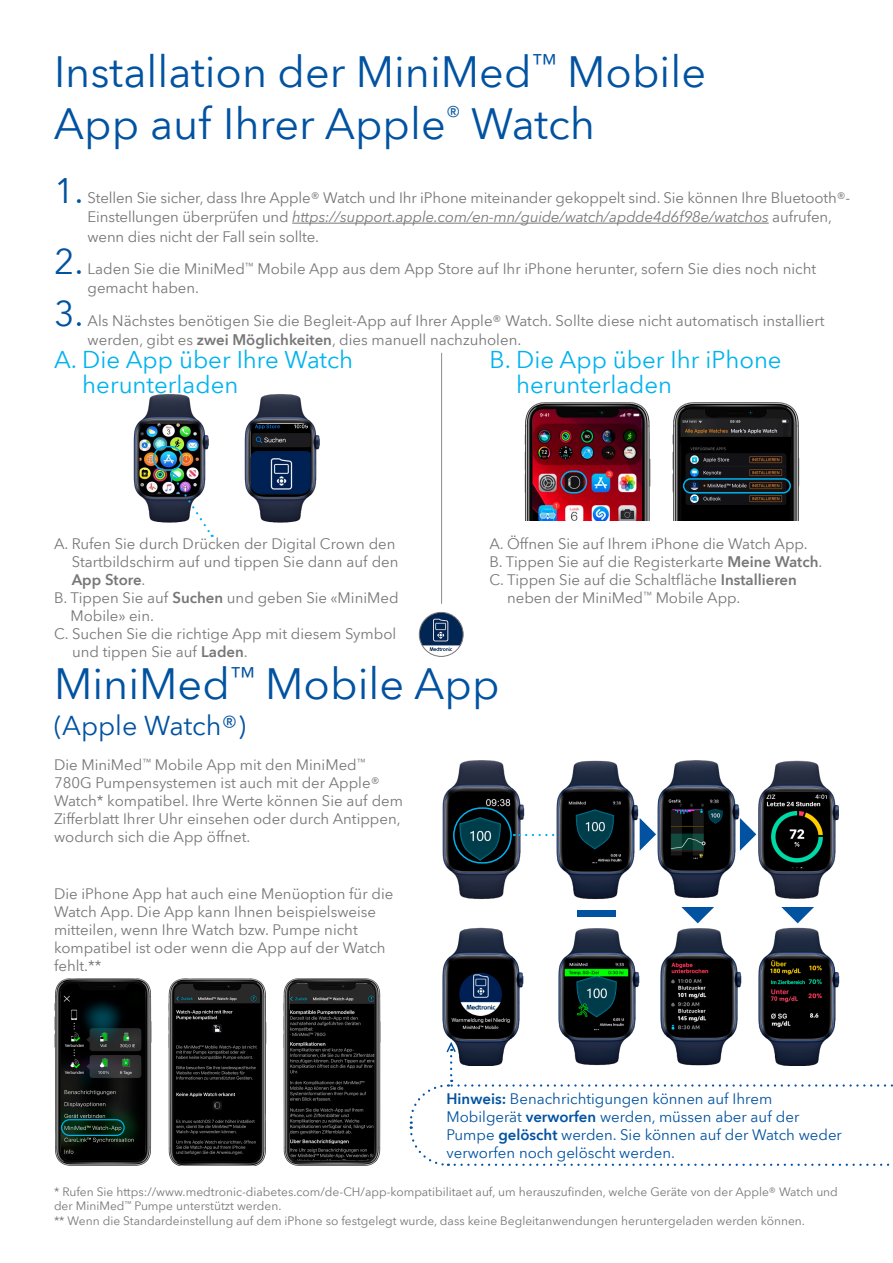
<style>
.page{position:relative;width:893px;height:1263px;background:#fff}
.page>*{position:absolute;margin:0;border:0;box-sizing:border-box;transform-origin:0 0}
.t1{font:43.35px/51.9px "Avenir Next World";color:#0152a1}
.t2{font:35.1px "Avenir Next World";color:#0152a1}
.t3{font:27px "Avenir Next World";color:#0152a1}
.t4{font:24px/25.5px "Avenir Next World";color:#00b3ee}
.t5{font:15px/18px "Avenir Next World";color:#777}
.t6{font:15px/18px "Avenir Next World";color:#0152a1}
.t7{font:600 15px "Avenir Next World";color:#777}
.t8{font:12px/14.4px "Avenir Next World";color:#777}
.s1{font-style:italic}
.s2{font-weight:600}
.s3{font-weight:400}
</style>
<div class="page">
<svg style="left:644px;top:822px;width:6px;height:25px"></svg>
<svg style="left:746px;top:824px;width:10px;height:21px"></svg>
<svg style="left:681px;top:907px;width:33px;height:16px"></svg>
<svg style="left:781px;top:907px;width:33px;height:16px"></svg>
<div style="left:577px;top:911px;width:39px;height:6px;background:#0152a1"></div>
<img style="left:442px;top:760px;width:83px;height:140px">
<img style="left:759px;top:760px;width:80px;height:139px">
<img style="left:54px;top:978px;width:97px;height:188px">
<img style="left:169px;top:978px;width:97px;height:188px">
<img style="left:284px;top:978px;width:97px;height:188px">
<div style="left:61px;top:1119px;width:64px;height:17px;border:1px solid #00b3ee;border-radius:8px"></div>
<hr style="left:292px;top:223px;width:477px;height:1px;background:#777">
<img style="left:419px;top:612px;width:44px;height:44px;border-radius:22px">
<div style="left:419px;top:612px;width:44px;height:44px;border:1px solid #777;border-radius:22px"></div>
<img style="left:133px;top:394px;width:76px;height:129px">
<img style="left:244px;top:394px;width:76px;height:129px">
<div style="left:153px;top:446px;width:30px;height:25px;border:2px solid #00b3ee;border-radius:12px"></div>
<svg style="left:170px;top:469px;width:43px;height:68px"></svg>
<hr style="left:441px;top:353px;width:1px;height:251px;background:#8a8c8f">
<img style="left:524px;top:402px;width:127px;height:119px">
<img style="left:672px;top:402px;width:128px;height:119px">
<div style="left:683px;top:478px;width:108px;height:15px;border:2px solid #00b3ee;border-radius:7px"></div>
<div style="left:560px;top:470px;width:27px;height:23px;border:2px solid #00b3ee;border-radius:11px"></div>
<img style="left:558px;top:928px;width:82px;height:112px">
<img style="left:660px;top:928px;width:82px;height:112px">
<img style="left:758px;top:928px;width:82px;height:112px">
<div style="left:453px;top:807px;width:59px;height:57px;border:2px solid #00b3ee;border-radius:27px"></div>
<svg style="left:514px;top:829px;width:34px;height:12px"></svg>
<img style="left:442px;top:928px;width:82px;height:112px">
<svg style="left:409px;top:1040px;width:483px;height:126px"></svg>
<img style="left:552px;top:760px;width:92px;height:140px">
<img style="left:650px;top:760px;width:96px;height:138px">
<h1 class="t1" style="left:54px;top:46px;width:654px">Installation der MiniMed<sup>™</sup> Mobile<br>App auf Ihrer Apple<sup>®</sup> Watch</h1>
<h2 class="t2" style="left:54px;top:162px;width:31px">1.</h2>
<p class="t5" style="left:88px;top:188px;width:764px;line-height:19.5px">Stellen Sie sicher, dass Ihre Apple® Watch und Ihr iPhone miteinander gekoppelt sind. Sie können Ihre Bluetooth®-<br>Einstellungen überprüfen und <span class="s1">https://support.apple.com/en-mn/guide/watch/apdde4d6f98e/watchos</span> aufrufen, wenn dies nicht der Fall sein sollte.</p>
<h2 class="t2" style="left:54px;top:233px;width:31px">2.</h2>
<p class="t5" style="left:88px;top:259px;width:730px;line-height:19.5px">Laden Sie die MiniMed<sup>™</sup> Mobile App aus dem App Store auf Ihr iPhone herunter, sofern Sie dies noch nicht gemacht haben.</p>
<h2 class="t2" style="left:54px;top:285px;width:31px">3.</h2>
<p class="t5" style="left:88px;top:311px;width:738px;line-height:19.5px">Als Nächstes benötigen Sie die Begleit-App auf Ihrer Apple® Watch. Sollte diese nicht automatisch installiert werden, gibt es <span class="s2">zwei Möglichkeiten</span>, dies manuell nachzuholen.</p>
<h3 class="t4" style="left:82px;top:347px;width:272px;text-indent:-28px">A. Die App über Ihre Watch herunterladen</h3>
<h3 class="t4" style="left:516px;top:347px;width:267px;text-indent:-27px">B. Die App über Ihr iPhone herunterladen</h3>
<p class="t5" style="left:54px;top:535px;width:343px">A. Rufen Sie durch Drücken der Digital Crown den</p>
<p class="t5" style="left:72px;top:553px;width:328px">Startbildschirm auf und tippen Sie dann auf den</p>
<p class="t7" style="left:72px;top:571px;width:75px">App Store<span class="s3">.</span></p>
<p class="t5" style="left:54px;top:589px;width:346px">B. Tippen Sie auf <span class="s2">Suchen</span> und geben Sie «MiniMed</p>
<p class="t5" style="left:70px;top:607px;width:85px">Mobile» ein.</p>
<p class="t5" style="left:54px;top:625px;width:344px">C. Suchen Sie die richtige App mit diesem Symbol</p>
<p class="t5" style="left:72px;top:643px;width:177px">und tippen Sie auf <span class="s2">Laden</span>.</p>
<p class="t5" style="left:489px;top:535px;width:320px">A. Öffnen Sie auf Ihrem iPhone die Watch App.</p>
<p class="t5" style="left:489px;top:553px;width:334px">B. Tippen Sie auf die Registerkarte <span class="s2">Meine Watch</span>.</p>
<p class="t5" style="left:489px;top:571px;width:309px">C. Tippen Sie auf die Schaltfläche <span class="s2">Installieren</span></p>
<p class="t5" style="left:507px;top:589px;width:235px">neben der MiniMed<sup>™</sup> Mobile App.</p>
<h1 class="t1" style="left:54px;top:659px;width:447px">MiniMed<sup>™</sup> Mobile App</h1>
<h3 class="t3" style="left:54px;top:704px;width:193px">(Apple Watch®)</h3>
<p class="t5" style="left:54px;top:756px;width:351px">Die MiniMed<sup>™</sup> Mobile App mit den MiniMed<sup>™ </sup>780G Pumpensystemen ist auch mit der Apple® Watch* kompatibel. Ihre Werte können Sie auf dem Zifferblatt Ihrer Uhr einsehen oder durch Antippen, wodurch sich die App öffnet.</p>
<p class="t5" style="left:54px;top:885px;width:341px">Die iPhone App hat auch eine Menüoption für die Watch App. Die App kann Ihnen beispielsweise mitteilen, wenn Ihre Watch bzw. Pumpe nicht kompatibel ist oder wenn die App auf der Watch fehlt.**</p>
<p class="t6" style="left:446px;top:1090px;width:397px"><span class="s2">Hinweis:</span> Benachrichtigungen können auf Ihrem Mobilgerät <span class="s2">verworfen</span> werden, müssen aber auf der Pumpe <span class="s2">gelöscht</span> werden. Sie können auf der Watch weder verworfen noch gelöscht werden.</p>
<p class="t8" style="left:54px;top:1185px;width:785px">* Rufen Sie https://www.medtronic-diabetes.com/de-CH/app-kompatibilitaet auf, um herauszufinden, welche Geräte von der Apple® Watch und der MiniMed<sup>™</sup> Pumpe unterstützt werden.<br>** Wenn die Standardeinstellung auf dem iPhone so festgelegt wurde, dass keine Begleitanwendungen heruntergeladen werden können.</p>
</div>
